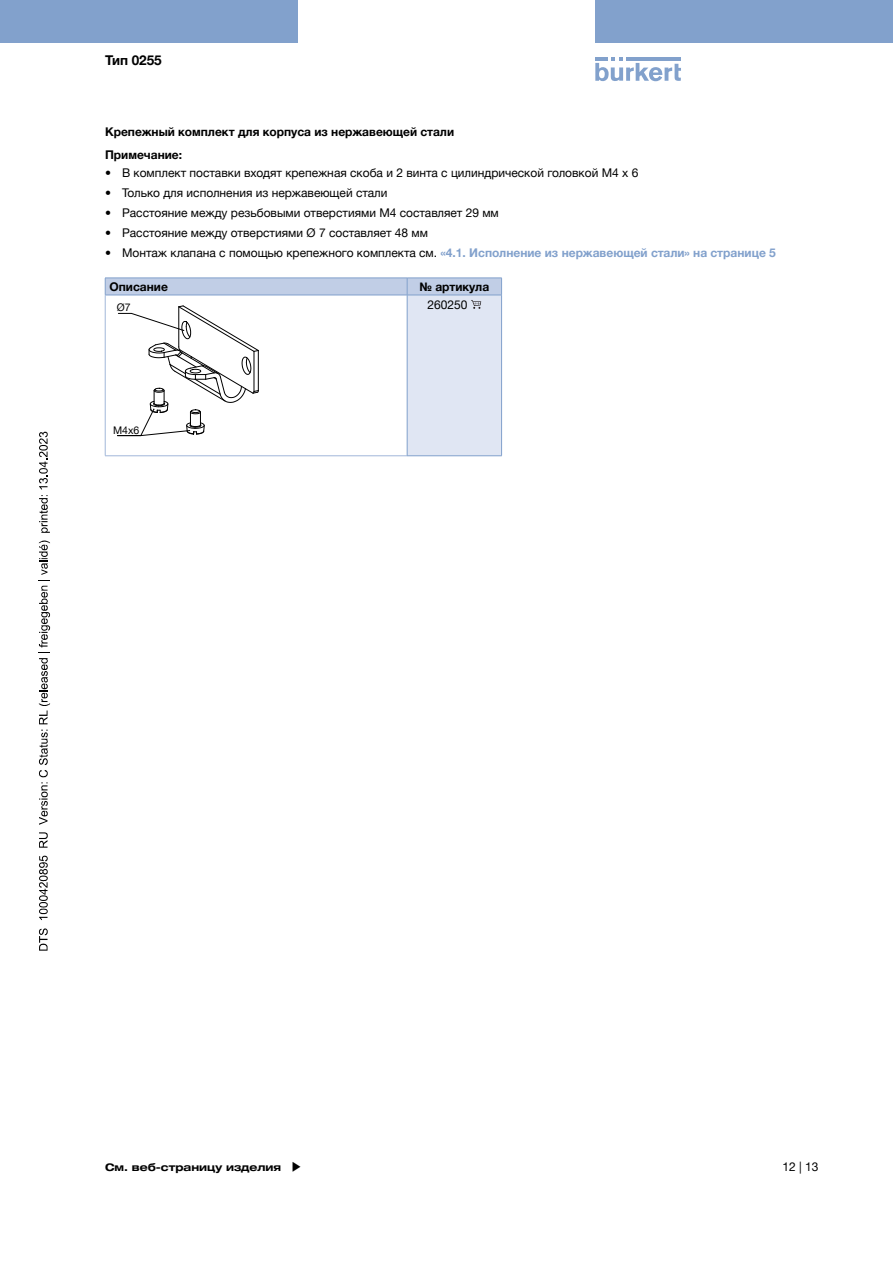
<style>
.page{position:relative;width:893px;height:1263px;background:#fff}
.page>*{position:absolute;margin:0;border:0;box-sizing:border-box;transform-origin:0 0}
.t1{font:700 13.5px "Helvetica Neue LTW1 G";color:#000}
.t2{font:12px "Helvetica Neue LTW1 G";color:#000}
.t3{font:700 12px "Helvetica Neue LTW1 G";color:#82a1cc}
.t4{font:700 12px/23px "Helvetica Neue LTW1 G";color:#000}
.t5{font:700 expanded 10.5px "Helvetica Neue LTW1 G";color:#000}
.t6{font:10.5px "Helvetica Neue LTW1 G";color:#000}
.s1{font-weight:400;color:#000}
</style>
<div class="page">
<svg style="left:595px;top:57px;width:86px;height:24px"></svg>
<hr style="left:626px;top:57px;width:55px;height:4px;background:#82a1cc">
<div style="left:0;top:0;width:298px;height:42px;background:#82a1cc"></div>
<div style="left:595px;top:0;width:298px;height:42px;background:#82a1cc"></div>
<div style="left:407px;top:295px;width:95px;height:161px;background:#e0e6f3"></div>
<hr style="left:105px;top:455px;width:302px;height:1px;background:#a1b7d9">
<hr style="left:407px;top:455px;width:95px;height:1px;background:#82a1cc">
<hr style="left:407px;top:295px;width:1px;height:161px;background:#82a1cc">
<hr style="left:501px;top:295px;width:1px;height:161px;background:#82a1cc">
<hr style="left:105px;top:295px;width:1px;height:161px;background:#a1b7d9">
<svg style="left:105px;top:278px;width:397px;height:159px"></svg>
<svg style="left:39px;top:928px;width:9px;height:23px"></svg>
<svg style="left:39px;top:855px;width:9px;height:65px"></svg>
<svg style="left:39px;top:832px;width:9px;height:16px"></svg>
<svg style="left:39px;top:540px;width:11px;height:285px"></svg>
<svg style="left:39px;top:495px;width:11px;height:38px"></svg>
<svg style="left:39px;top:432px;width:9px;height:57px"></svg>
<p class="t1" style="left:105px;top:52px;width:58px">Тип 0255</p>
<p class="t4" style="left:105px;top:120px;width:351px">Крепежный комплект для корпуса из нержавеющей стали<br>Примечание:</p>
<p class="t2" style="left:105px;top:165px;width:535px">• В комплект поставки входят крепежная скоба и 2 винта с цилиндрической головкой M4 x 6</p>
<p class="t2" style="left:105px;top:185px;width:284px">• Только для исполнения из нержавеющей стали</p>
<p class="t2" style="left:105px;top:205px;width:395px">• Расстояние между резьбовыми отверстиями M4 составляет 29 мм</p>
<p class="t2" style="left:105px;top:225px;width:325px">• Расстояние между отверстиями Ø 7 составляет 48 мм</p>
<p class="t3" style="left:105px;top:245px;width:672px"><span class="s1">• Монтаж клапана с помощью крепежного комплекта см.</span> «4.1. Исполнение из нержавеющей стали» на странице 5</p>
<p class="t4" style="left:109px;top:275px;width:60px">Описание</p>
<p class="t4" style="left:419px;top:275px;width:71px">№ артикула</p>
<p class="t6" style="left:117px;top:301px;width:15px">Ø7</p>
<p class="t2" style="left:428px;top:297px;width:42px">260250</p>
<p class="t6" style="left:113px;top:423px;width:28px">M4x6</p>
<p class="t5" style="left:105px;top:1161px;width:198px">См. веб-страницу изделия ◆</p>
<p class="t2" style="left:782px;top:1159px;width:38px">12 | 13</p>
</div>
